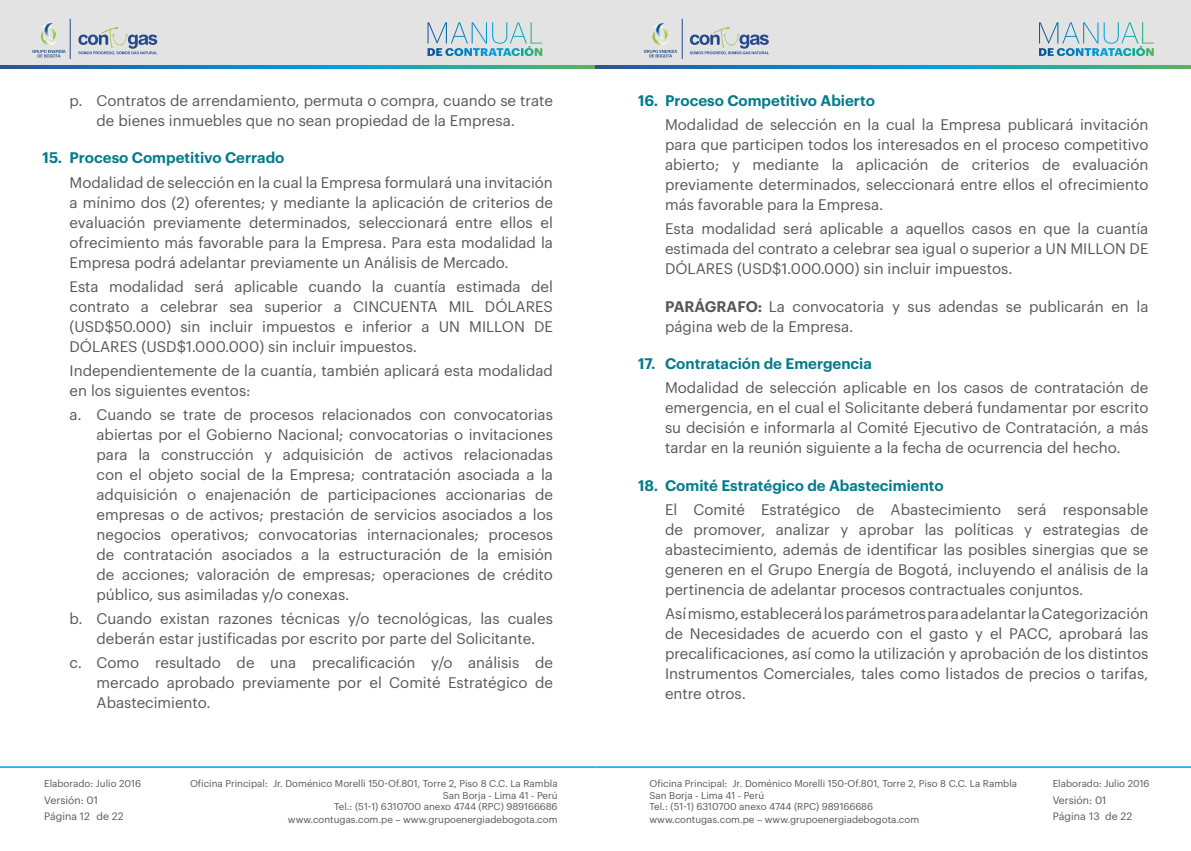
<style>
.page{position:relative;width:1191px;height:851px;background:#fff}
.page>*{position:absolute;margin:0;border:0;box-sizing:border-box;transform-origin:0 0}
.t1{font:15px/20px "Graphik";color:#575756;text-align:justify}
.t2{font:600 15px "Graphik";color:#007b8b}
.t3{font:10.5px/16.5px "Graphik";color:#575756}
.t4{font:9.75px/12px "Graphik";color:#575756;text-align:right}
.s1{font-weight:600}
</style>
<div class="page">
<div style="left:0;top:0;width:595px;height:65px;background:#e3e3e3"></div>
<div style="left:595px;top:0;width:596px;height:65px;background:#e3e3e3"></div>
<img style="left:0;top:65px;width:1191px;height:3px">
<svg style="left:427px;top:22px;width:115px;height:34px"></svg>
<svg style="left:1039px;top:22px;width:114px;height:34px"></svg>
<svg style="left:78px;top:27px;width:79px;height:28px"></svg>
<svg style="left:690px;top:27px;width:79px;height:28px"></svg>
<hr style="left:70px;top:19px;width:1px;height:40px;background:#25498d">
<hr style="left:682px;top:19px;width:1px;height:40px;background:#25498d">
<svg style="left:32px;top:49px;width:34px;height:8px"></svg>
<img style="left:41px;top:31px;width:4px;height:12px">
<svg style="left:41px;top:23px;width:10px;height:8px"></svg>
<svg style="left:644px;top:49px;width:33px;height:8px"></svg>
<img style="left:652px;top:31px;width:5px;height:12px">
<svg style="left:653px;top:23px;width:10px;height:8px"></svg>
<hr style="left:0;top:766px;width:595px;height:1px;background:#009fe3">
<hr style="left:595px;top:766px;width:596px;height:1px;background:#009fe3">
<p class="t1" style="left:97px;top:89px;width:458px;text-indent:-27px">p. Contratos de arrendamiento, permuta o compra, cuando se trate de bienes inmuebles que no sean propiedad de la Empresa.</p>
<p class="t2" style="left:43px;top:146px;width:243px">15. Proceso Competitivo Cerrado</p>
<p class="t1" style="left:70px;top:171px;width:485px">Modalidad de selección en la cual la Empresa formulará una invitación a mínimo dos (2) oferentes; y mediante la aplicación de criterios de evaluación previamente determinados, seleccionará entre ellos el ofrecimiento más favorable para la Empresa. Para esta modalidad la Empresa podrá adelantar previamente un Análisis de Mercado.</p>
<p class="t1" style="left:70px;top:275px;width:485px">Esta modalidad será aplicable cuando la cuantía estimada del contrato a celebrar sea superior a CINCUENTA MIL DÓLARES (USD$50.000) sin incluir impuestos e inferior a UN MILLON DE DÓLARES (USD$1.000.000) sin incluir impuestos.</p>
<p class="t1" style="left:70px;top:359px;width:485px">Independientemente de la cuantía, también aplicará esta modalidad en los siguientes eventos:</p>
<p class="t1" style="left:97px;top:403px;width:458px;text-indent:-27px">a. Cuando se trate de procesos relacionados con convocatorias abiertas por el Gobierno Nacional; convocatorias o invitaciones para la construcción y adquisición de activos relacionadas con el objeto social de la Empresa; contratación asociada a la adquisición o enajenación de participaciones accionarias de empresas o de activos; prestación de servicios asociados a los negocios operativos; convocatorias internacionales; procesos de contratación asociados a la estructuración de la emisión de acciones; valoración de empresas; operaciones de crédito público, sus asimiladas y/o conexas.</p>
<p class="t1" style="left:97px;top:607px;width:458px;text-indent:-27px">b. Cuando existan razones técnicas y/o tecnológicas, las cuales deberán estar justificadas por escrito por parte del Solicitante.</p>
<p class="t1" style="left:97px;top:651px;width:458px;text-indent:-27px">c. Como resultado de una precalificación y/o análisis de mercado aprobado previamente por el Comité Estratégico de Abastecimiento.</p>
<p class="t2" style="left:638px;top:89px;width:238px">16. Proceso Competitivo Abierto</p>
<p class="t1" style="left:665px;top:113px;width:485px">Modalidad de selección en la cual la Empresa publicará invitación para que participen todos los interesados en el proceso competitivo abierto; y mediante la aplicación de criterios de evaluación previamente determinados, seleccionará entre ellos el ofrecimiento más favorable para la Empresa.</p>
<p class="t1" style="left:665px;top:217px;width:485px">Esta modalidad será aplicable a aquellos casos en que la cuantía estimada del contrato a celebrar sea igual o superior a UN MILLON DE DÓLARES (USD$1.000.000) sin incluir impuestos.</p>
<p class="t1" style="left:665px;top:295px;width:485px"><span class="s1">PARÁGRAFO:</span> La convocatoria y sus adendas se publicarán en la página web de la Empresa.</p>
<p class="t2" style="left:638px;top:352px;width:235px">17. Contratación de Emergencia</p>
<p class="t1" style="left:665px;top:376px;width:485px">Modalidad de selección aplicable en los casos de contratación de emergencia, en el cual el Solicitante deberá fundamentar por escrito su decisión e informarla al Comité Ejecutivo de Contratación, a más tardar en la reunión siguiente a la fecha de ocurrencia del hecho.</p>
<p class="t2" style="left:638px;top:474px;width:307px">18. Comité Estratégico de Abastecimiento</p>
<p class="t1" style="left:665px;top:498px;width:485px">El Comité Estratégico de Abastecimiento será responsable de promover, analizar y aprobar las políticas y estrategias de abastecimiento, además de identificar las posibles sinergias que se generen en el Grupo Energía de Bogotá, incluyendo el análisis de la pertinencia de adelantar procesos contractuales conjuntos.</p>
<p class="t1" style="left:665px;top:602px;width:485px">Así mismo, establecerá los parámetros para adelantar la Categorización de Necesidades de acuerdo con el gasto y el PACC, aprobará las precalificaciones, así como la utilización y aprobación de los distintos Instrumentos Comerciales, tales como listados de precios o tarifas, entre otros.</p>
<p class="t4" style="left:44px;top:776px;width:98px">Elaborado: Julio 2016</p>
<p class="t3" style="left:44px;top:790px;width:55px">Versión: 01<br>Página 12</p>
<p class="t3" style="left:97px;top:807px;width:28px">de 22</p>
<p class="t4" style="left:190px;top:776px;width:369px">Oficina Principal: Jr. Doménico Morelli 150-Of.801, Torre 2, Piso 8 C.C. La Rambla San Borja - Lima 41 - Perú<br>Tel.: (51-1) 6310700 anexo 4744 (RPC) 989166686<br>www.contugas.com.pe – www.grupoenergiadebogota.com</p>
<p class="t4" style="left:649px;top:776px;width:369px;text-align:left">Oficina Principal: Jr. Doménico Morelli 150-Of.801, Torre 2, Piso 8 C.C. La Rambla San Borja - Lima 41 - Perú<br>Tel.: (51-1) 6310700 anexo 4744 (RPC) 989166686<br>www.contugas.com.pe – www.grupoenergiadebogota.com</p>
<p class="t4" style="left:1052px;top:776px;width:98px">Elaborado: Julio 2016</p>
<p class="t3" style="left:1052px;top:790px;width:55px">Versión: 01<br>Página 13</p>
<p class="t3" style="left:1105px;top:807px;width:28px">de 22</p>
</div>
